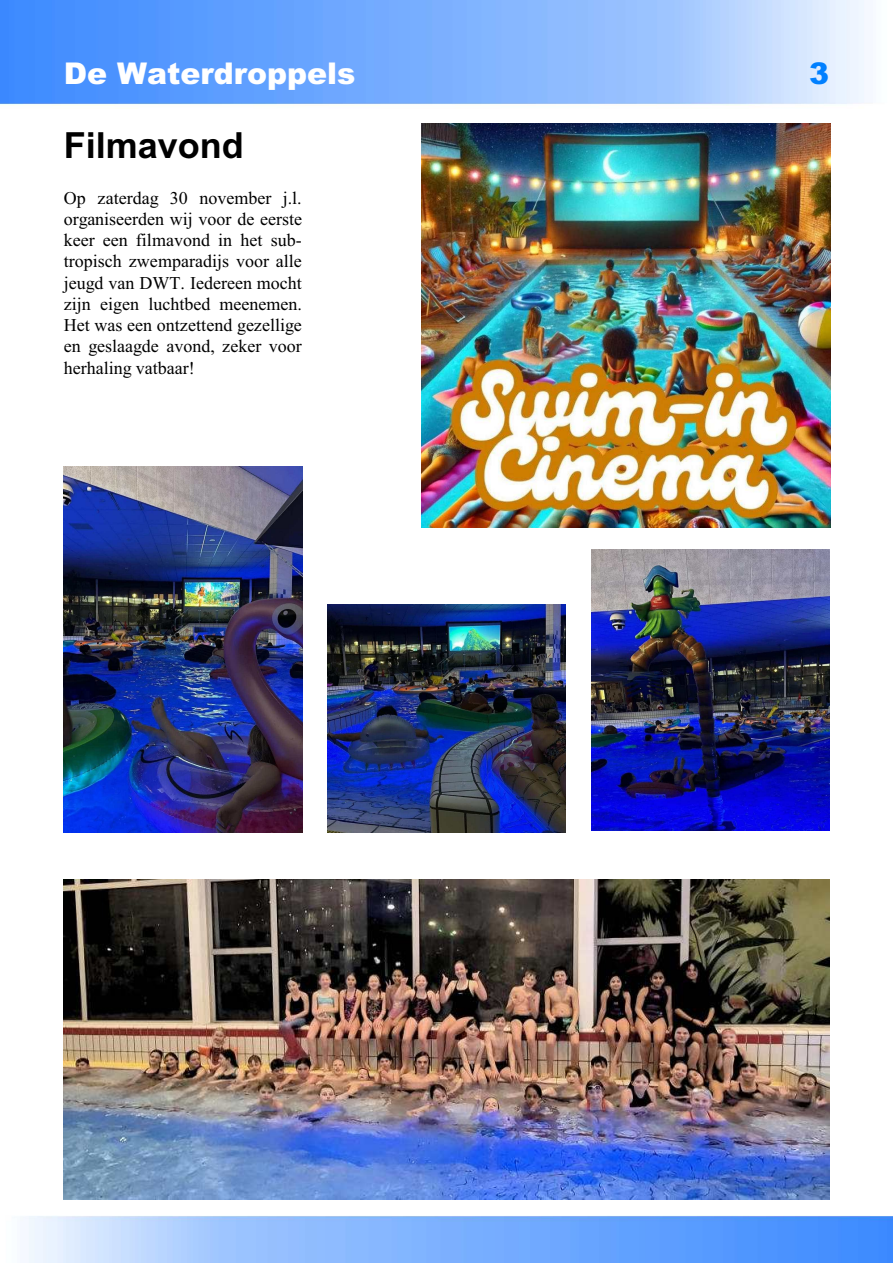
<style>
.page{position:relative;width:893px;height:1263px;background:#fff}
.page>*{position:absolute;margin:0;border:0;box-sizing:border-box;transform-origin:0 0}
.t1{font:700 36px "Arial";color:#000}
.t2{font:900 30px "Arial";color:#fff}
.t3{font:900 30px "Arial";color:#0080ff}
.t4{font:18px/21.3px "Times New Roman";color:#000;text-align:justify}
</style>
<div class="page">
<img style="left:0;top:0;width:893px;height:1263px">
<img style="left:64px;top:879px;width:765px;height:320px">
<img style="left:327px;top:605px;width:239px;height:227px">
<img style="left:591px;top:550px;width:238px;height:280px">
<img style="left:64px;top:467px;width:238px;height:366px">
<img style="left:421px;top:124px;width:410px;height:403px">
<h2 class="t2" style="left:64px;top:63px;width:293px">De Waterdroppels</h2>
<h2 class="t3" style="left:809px;top:63px;width:21px">3</h2>
<h1 class="t1" style="left:64px;top:132px;width:182px">Filmavond</h1>
<p class="t4" style="left:64px;top:189px;width:240px">Op zaterdag 30 november j.l. organiseerden wij voor de eerste keer een filmavond in het sub&shy;tropisch zwemparadijs voor alle jeugd van DWT. Iedereen mocht zijn eigen luchtbed meenemen.<br>Het was een ontzettend gezellige en geslaagde avond, zeker voor herhaling vatbaar!</p>
</div>
